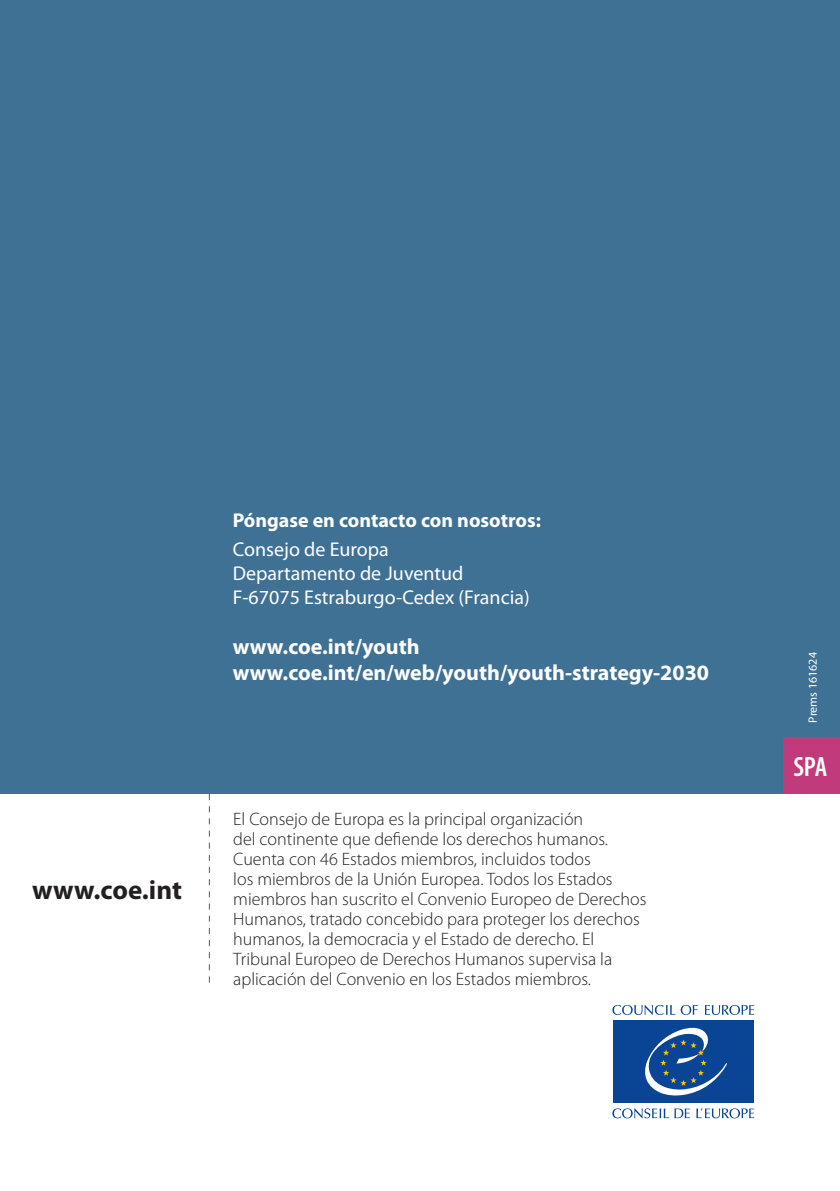
<style>
.page{position:relative;width:840px;height:1191px;background:#fff}
.page>*{position:absolute;margin:0;border:0;box-sizing:border-box;transform-origin:0 0}
.t1{font:600 condensed 28px "Myriad Pro";color:#fff}
.t2{font:700 27px "Myriad Pro";color:#231f20}
.t3{font:700 22px/26px "Myriad Pro";color:#fff}
.t4{font:20px/24px "Myriad Pro";color:#fff}
.t5{font:700 20px "Myriad Pro";color:#fff}
.t6{font:300 18px/20px "Myriad Pro";color:#231f20}
.t7{font:12px "Myriad Pro";color:#fff}
</style>
<div class="page">
<hr style="left:839px;top:397px;width:1px;height:397px;background:#868e96">
<hr style="left:839px;top:0;width:1px;height:397px;background:#c13a7c">
<div style="left:0;top:0;width:839px;height:794px;background:#3f7195"></div>
<svg style="left:704px;top:1005px;width:49px;height:10px"></svg>
<svg style="left:612px;top:1005px;width:85px;height:10px"></svg>
<svg style="left:696px;top:1108px;width:57px;height:10px"></svg>
<svg style="left:674px;top:1108px;width:15px;height:10px"></svg>
<svg style="left:612px;top:1108px;width:56px;height:10px"></svg>
<div style="left:612px;top:1020px;width:141px;height:82px;background:#094594"></div>
<svg style="left:645px;top:1027px;width:82px;height:69px"></svg>
<svg style="left:209px;top:794px;width:1px;height:188px"></svg>
<div style="left:782px;top:737px;width:57px;height:57px;background:#c13a7c"></div>
<h2 class="t2" style="left:32px;top:872px;width:151px">www.coe.int</h2>
<p class="t5" style="left:232px;top:507px;width:310px">Póngase en contacto con nosotros:</p>
<p class="t4" style="left:232px;top:537px;width:298px">Consejo de Europa<br>Departamento de Juventud<br>F-67075 Estraburgo-Cedex (Francia)</p>
<p class="t3" style="left:232px;top:633px;width:477px">www.coe.int/youth www.coe.int/en/web/youth/youth-strategy-2030</p>
<p class="t6" style="left:233px;top:808px;width:414px">El Consejo de Europa es la principal organización<br>del continente que defiende los derechos humanos.<br>Cuenta con 46 Estados miembros, incluidos todos<br>los miembros de la Unión Europea. Todos los Estados miembros han suscrito el Convenio Europeo de Derechos Humanos, tratado concebido para proteger los derechos humanos, la democracia y el Estado de derecho. El Tribunal Europeo de Derechos Humanos supervisa la aplicación del Convenio en los Estados miembros.</p>
<p class="t7" style="left:804px;top:722px;width:72px;rotate:-90deg">Prems 161624</p>
<h1 class="t1" style="left:793px;top:749px;width:35px">SPA</h1>
</div>
